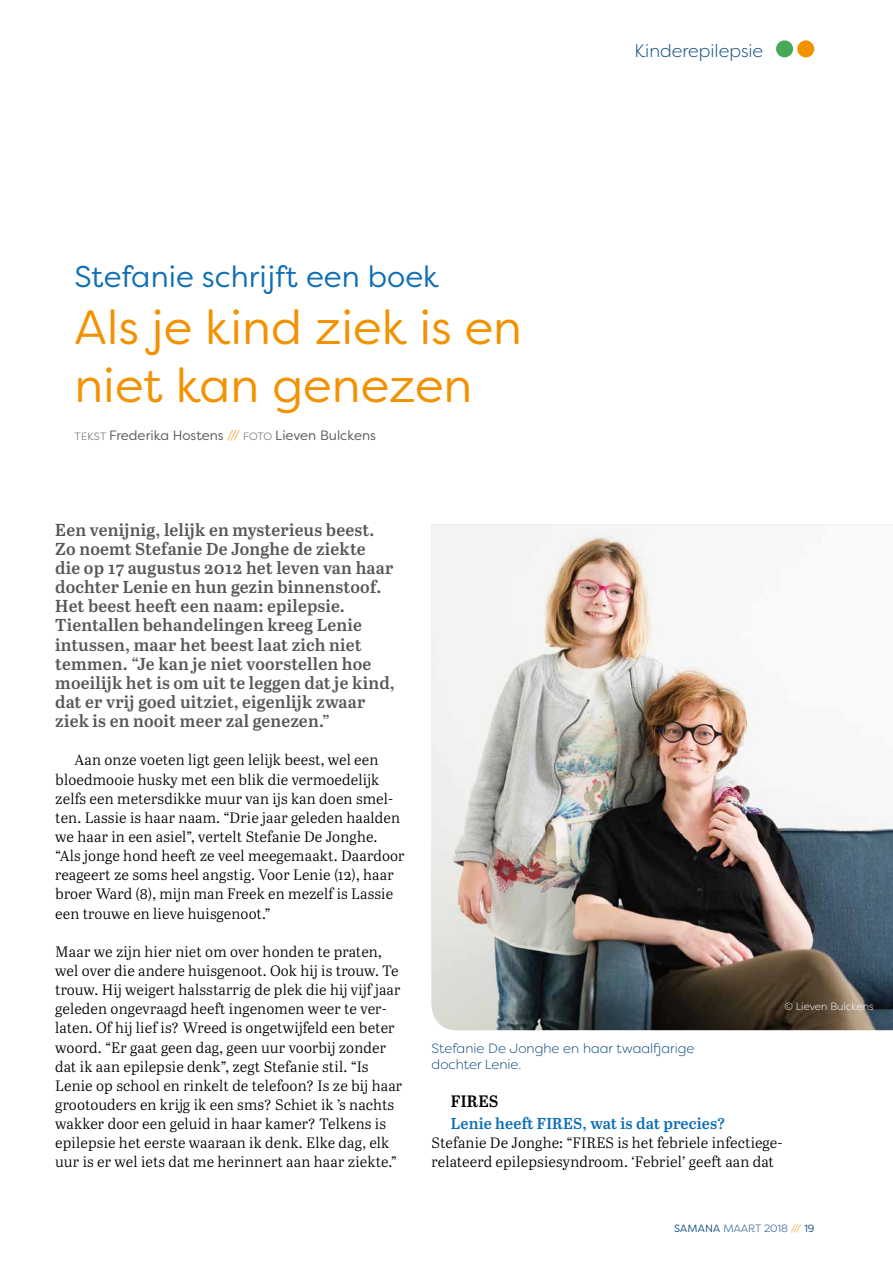
<style>
.page{position:relative;width:893px;height:1263px;background:#fff}
.page>*{position:absolute;margin:0;border:0;box-sizing:border-box;transform-origin:0 0}
.t1{font:48px/57.4px "Filson Soft";color:#f39200}
.t2{font:30px "Filson Soft";color:#0e6eb6}
.t3{font:300 18px "Filson Soft";color:#0e4a7d}
.t4{font:600 17.25px/19.2px "Abril Text";letter-spacing:.01em;color:#575756}
.t5{font:600 16.5px "Abril Text";letter-spacing:.01em;color:#000}
.t6{font:600 15.75px "Abril Text";letter-spacing:.01em;color:#0e6eb6}
.t7{font:15px/19.2px "Abril Text Lt";letter-spacing:.01em;color:#000}
.t8{font:300 13.5px/16.2px "Filson Soft";color:#0e4a7d}
.t9{font:13.5px "Filson Soft";color:#575756}
.t10{font:300 10.5px "Filson Soft";color:#0e4a7d}
.t11{font:300 10.5px "Filson Soft";color:#fff}
.s1{font-weight:300;font-size:10.5px}
.s2{font-weight:300;color:#f39200}
.s3{font-weight:400}
.s4{color:#f39200}
</style>
<div class="page">
<img style="left:432px;top:524px;width:461px;height:506px">
<div style="left:776px;top:40px;width:17px;height:17px;background:#49a857;border-radius:50%"></div>
<div style="left:797px;top:40px;width:17px;height:17px;background:#f39200;border-radius:50%"></div>
<h2 class="t2" style="left:74px;top:258px;width:366px">Stefanie schrijft een boek</h2>
<h1 class="t1" style="left:74px;top:299px;width:449px">Als je kind ziek is en niet kan genezen</h1>
<p class="t9" style="left:75px;top:427px;width:303px"><span class="s1">TEKST</span> Frederika Hostens <span class="s2">///</span> <span class="s1">FOTO</span> Lieven Bulckens</p>
<p class="t3" style="left:634px;top:40px;width:130px">Kinderepilepsie</p>
<p class="t4" style="left:55px;top:519px;width:341px">Een venijnig, lelijk en mysterieus beest.<br>Zo noemt Stefanie De Jonghe de ziekte die op 17 augustus 2012 het leven van haar dochter Lenie en hun gezin binnenstoof.<br>Het beest heeft een naam: epilepsie.<br>Tientallen behandelingen kreeg Lenie intussen, maar het beest laat zich niet temmen. “Je kan je niet voorstellen hoe moeilijk het is om uit te leggen dat je kind, dat er vrij goed uitziet, eigenlijk zwaar ziek is en nooit meer zal genezen.”</p>
<p class="t7" style="left:55px;top:750px;width:351px;text-indent:19px">Aan onze voeten ligt geen lelijk beest, wel een bloedmooie husky met een blik die vermoedelijk zelfs een metersdikke muur van ijs kan doen smel&shy;ten. Lassie is haar naam. “Drie jaar geleden haalden we haar in een asiel”, vertelt Stefanie De Jonghe. “Als jonge hond heeft ze veel meegemaakt. Daardoor reageert ze soms heel angstig. Voor Lenie (12), haar broer Ward (8), mijn man Freek en mezelf is Lassie een trouwe en lieve huisgenoot.”</p>
<p class="t7" style="left:55px;top:941px;width:348px">Maar we zijn hier niet om over honden te praten, wel over die andere huisgenoot. Ook hij is trouw. Te trouw. Hij weigert halsstarrig de plek die hij vijf jaar geleden ongevraagd heeft ingenomen weer te ver&shy;laten. Of hij lief is? Wreed is ongetwijfeld een beter woord. “Er gaat geen dag, geen uur voorbij zonder dat ik aan epilepsie denk”, zegt Stefanie stil. “Is Lenie op school en rinkelt de telefoon? Is ze bij haar grootouders en krijg ik een sms? Schiet ik ’s nachts wakker door een geluid in haar kamer? Telkens is epilepsie het eerste waaraan ik denk. Elke dag, elk uur is er wel iets dat me herinnert aan haar ziekte.”</p>
<p class="t8" style="left:432px;top:1040px;width:264px">Stefanie De Jonghe en haar twaalfjarige dochter Lenie.</p>
<p class="t11" style="left:784px;top:1000px;width:90px">© Lieven Bulckens</p>
<p class="t5" style="left:451px;top:1089px;width:49px">FIRES</p>
<p class="t6" style="left:451px;top:1112px;width:276px">Lenie heeft FIRES, wat is dat precies?</p>
<p class="t7" style="left:432px;top:1132px;width:352px">Stefanie De Jonghe: “FIRES is het febriele infectiege&shy;relateerd epilepsiesyndroom. ‘Febriel’ geeft aan dat</p>
<p class="t10" style="left:674px;top:1222px;width:142px"><span class="s3">SAMANA</span> MAART 2018 <span class="s4">///</span> <span class="s3">19</span></p>
</div>
